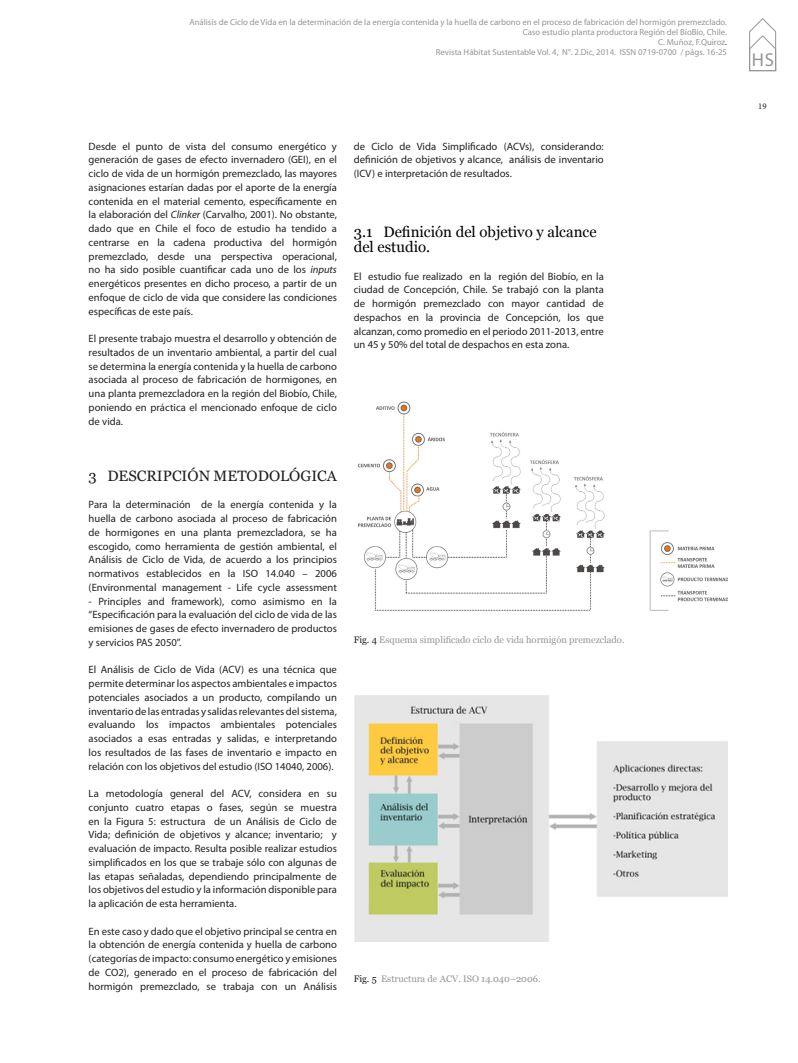
<style>
.page{position:relative;width:798px;height:1063px;background:#fff}
.page>*{position:absolute;margin:0;border:0;box-sizing:border-box;transform-origin:0 0}
.t1{font:18.75px "Myriad Pro";color:#939598}
.SUBSUBTITULO{font:15px/15px "Georgia";color:#000}
.SUBTITULOS{font:15px "Georgia";color:#231f20}
.TEXTOSNEGROS{font:10.62px/13.8px "Myriad Pro";color:#231f20;text-align:justify}
.PIEDEPAGINA{font:9.38px "Georgia";color:#939598}
.t2{font:8.75px/10px "Myriad Pro";color:#939598;text-align:right}
.t3{font:8.75px "Minion Pro";color:#231f20}
.s1{color:#231f20}
.s2{font-style:italic}
</style>
<div class="page">
<svg style="left:749px;top:18px;width:26px;height:53px"></svg>
<img style="left:358px;top:401px;width:368px;height:210px">
<img style="left:354px;top:696px;width:372px;height:246px">
<p class="t2" style="left:189px;top:17px;width:539px">Análisis de Ciclo de Vida en la determinación de la energía contenida y la huella de carbono en el proceso de fabricación del hormigón premezclado.<br>Caso estudio planta productora Región del BíoBío, Chile.<br>C. Muñoz, F.Quiroz<span class="s1">.<br></span>Revista Hábitat Sustentable Vol. 4, N°. 2.Dic, 2014. ISSN 0719-0700 / págs. 16-25</p>
<p class="TEXTOSNEGROS" style="left:89px;top:139px;width:250px">Desde el punto de vista del consumo energético y generación de gases de efecto invernadero (GEI), en el ciclo de vida de un hormigón premezclado, las mayores asignaciones estarían dadas por el aporte de la energía contenida en el material cemento, específicamente en la elaboración del <span class="s2">Clinker</span> (Carvalho, 2001). No obstante, dado que en Chile el foco de estudio ha tendido a centrarse en la cadena productiva del hormigón premezclado, desde una perspectiva operacional, no ha sido posible cuantificar cada uno de los <span class="s2">inputs </span>energéticos presentes en dicho proceso, a partir de un enfoque de ciclo de vida que considere las condiciones específicas de este país.</p>
<p class="TEXTOSNEGROS" style="left:89px;top:332px;width:250px">El presente trabajo muestra el desarrollo y obtención de resultados de un inventario ambiental, a partir del cual se determina la energía contenida y la huella de carbono asociada al proceso de fabricación de hormigones, en una planta premezcladora en la región del Biobío, Chile, poniendo en práctica el mencionado enfoque de ciclo de vida.</p>
<p class="TEXTOSNEGROS" style="left:353px;top:139px;width:251px">de Ciclo de Vida Simplificado (ACVs), considerando: definición de objetivos y alcance, análisis de inventario (ICV) e interpretación de resultados.</p>
<p class="SUBSUBTITULO" style="left:353px;top:225px;width:244px">3.1 Definición del objetivo y alcance del estudio.</p>
<p class="TEXTOSNEGROS" style="left:353px;top:269px;width:251px">El estudio fue realizado en la región del Biobío, en la ciudad de Concepción, Chile. Se trabajó con la planta de hormigón premezclado con mayor cantidad de despachos en la provincia de Concepción, los que alcanzan, como promedio en el periodo 2011-2013, entre un 45 y 50% del total de despachos en esta zona.</p>
<p class="SUBTITULOS" style="left:89px;top:467px;width:250px">3 DESCRIPCIÓN METODOLÓGICA</p>
<p class="TEXTOSNEGROS" style="left:89px;top:498px;width:250px">Para la determinación de la energía contenida y la huella de carbono asociada al proceso de fabricación de hormigones en una planta premezcladora, se ha escogido, como herramienta de gestión ambiental, el Análisis de Ciclo de Vida, de acuerdo a los principios normativos establecidos en la ISO 14.040 – 2006 (Environmental management - Life cycle assessment</p>
<p class="TEXTOSNEGROS" style="left:89px;top:594px;width:250px">- Principles and framework), como asimismo en la “Especificación para la evaluación del ciclo de vida de las emisiones de gases de efecto invernadero de productos y servicios PAS 2050”.</p>
<p class="TEXTOSNEGROS" style="left:89px;top:663px;width:250px">El Análisis de Ciclo de Vida (ACV) es una técnica que permite determinar los aspectos ambientales e impactos potenciales asociados a un producto, compilando un inventario de las entradas y salidas relevantes del sistema, evaluando los impactos ambientales potenciales asociados a esas entradas y salidas, e interpretando los resultados de las fases de inventario e impacto en relación con los objetivos del estudio (ISO 14040, 2006).</p>
<p class="TEXTOSNEGROS" style="left:89px;top:787px;width:250px">La metodología general del ACV, considera en su conjunto cuatro etapas o fases, según se muestra en la Figura 5: estructura de un Análisis de Ciclo de Vida; definición de objetivos y alcance; inventario; y evaluación de impacto. Resulta posible realizar estudios simplificados en los que se trabaje sólo con algunas de las etapas señaladas, dependiendo principalmente de los objetivos del estudio y la información disponible para la aplicación de esta herramienta.</p>
<p class="TEXTOSNEGROS" style="left:89px;top:924px;width:250px">En este caso y dado que el objetivo principal se centra en la obtención de energía contenida y huella de carbono (categorías de impacto: consumo energético y emisiones de CO2), generado en el proceso de fabricación del hormigón premezclado, se trabaja con un Análisis</p>
<p class="PIEDEPAGINA" style="left:353px;top:634px;width:272px"><span class="s1">Fig. 4</span> Esquema simplificado ciclo de vida hormigón premezclado.</p>
<p class="PIEDEPAGINA" style="left:353px;top:973px;width:188px"><span class="s1">Fig. 5</span> Estructura de ACV. ISO 14.040–2006.</p>
<h1 class="t1" style="left:751px;top:48px;width:24px">HS</h1>
<p class="t3" style="left:758px;top:101px;width:10px">19</p>
</div>
